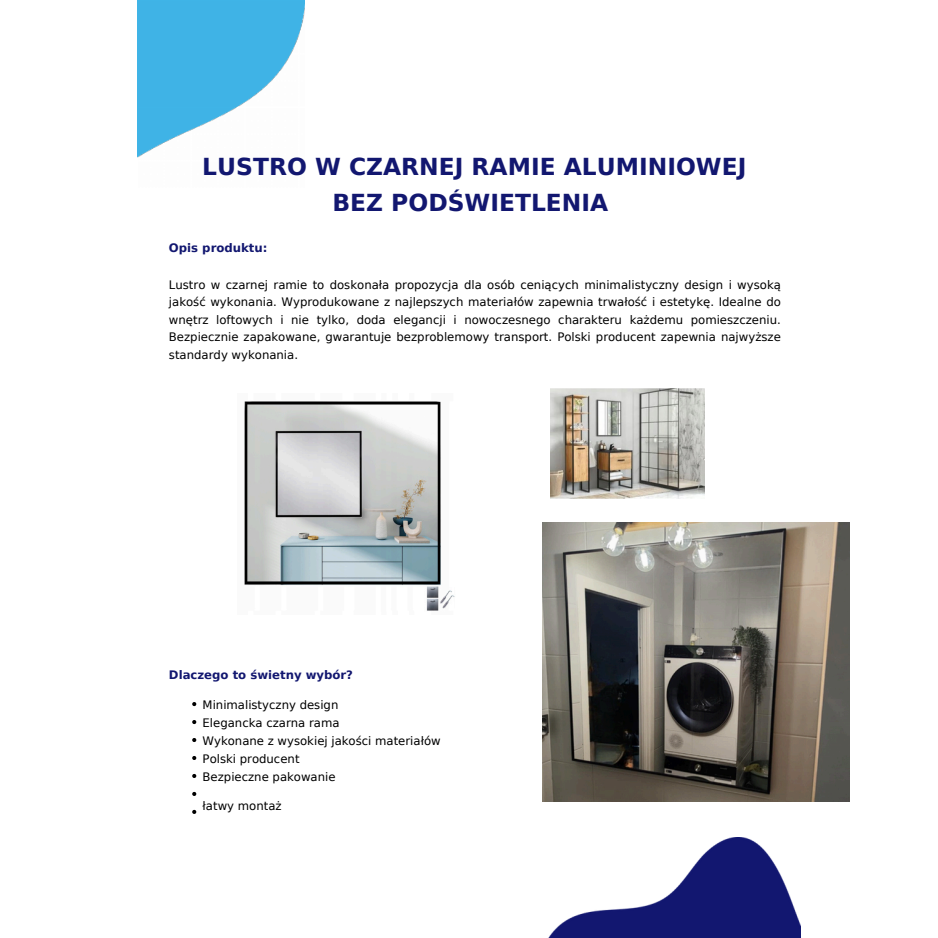
<style>
.page{position:relative;width:938px;height:938px;background:#fff}
.page>*{position:absolute;margin:0;border:0;box-sizing:border-box;transform-origin:0 0}
.t1{font:700 23.38px/35.9px "DejaVu Sans";color:#121770;text-align:center}
.t2{font:11.75px/17.5px "DejaVu Sans";color:#000;text-align:justify}
.t3{font:700 11.75px "DejaVu Sans";color:#121770}
.t4{font:11.62px "DejaVu Sans";color:#000}
</style>
<div class="page">
<img style="left:244px;top:401px;width:211px;height:210px">
<img style="left:551px;top:388px;width:153px;height:111px">
<img style="left:542px;top:522px;width:307px;height:279px">
<svg style="left:192px;top:702px;width:4px;height:4px"></svg>
<svg style="left:192px;top:720px;width:4px;height:4px"></svg>
<svg style="left:192px;top:738px;width:4px;height:4px"></svg>
<svg style="left:192px;top:756px;width:4px;height:4px"></svg>
<svg style="left:192px;top:774px;width:4px;height:4px"></svg>
<svg style="left:192px;top:791px;width:4px;height:5px"></svg>
<svg style="left:192px;top:809px;width:4px;height:5px"></svg>
<img style="left:549px;top:837px;width:251px;height:100px">
<img style="left:137px;top:0;width:167px;height:158px">
<p class="t1" style="left:202px;top:149px;width:545px">LUSTRO W CZARNEJ RAMIE ALUMINIOWEJ<br>BEZ PODŚWIETLENIA</p>
<p class="t3" style="left:169px;top:241px;width:100px">Opis produktu:</p>
<p class="t2" style="left:169px;top:276px;width:613px">Lustro w czarnej ramie to doskonała propozycja dla osób ceniących minimalistyczny design i wysoką jakość wykonania. Wyprodukowane z najlepszych materiałów zapewnia trwałość i estetykę. Idealne do wnętrz loftowych i nie tylko, doda elegancji i nowoczesnego charakteru każdemu pomieszczeniu.<br>Bezpiecznie zapakowane, gwarantuje bezproblemowy transport. Polski producent zapewnia najwyższe standardy wykonania.</p>
<h1 class="t3" style="left:169px;top:667px;width:185px">Dlaczego to świetny wybór?</h1>
<h2 class="t4" style="left:203px;top:698px;width:137px">Minimalistyczny design</h2>
<p class="t4" style="left:203px;top:716px;width:138px">Elegancka czarna rama</p>
<p class="t4" style="left:203px;top:734px;width:239px">Wykonane z wysokiej jakości materiałów</p>
<h2 class="t4" style="left:203px;top:752px;width:98px">Polski producent</h2>
<p class="t4" style="left:203px;top:769px;width:134px">Bezpieczne pakowanie</p>
<p class="t4" style="left:203px;top:799px;width:80px">łatwy montaż</p>
</div>
